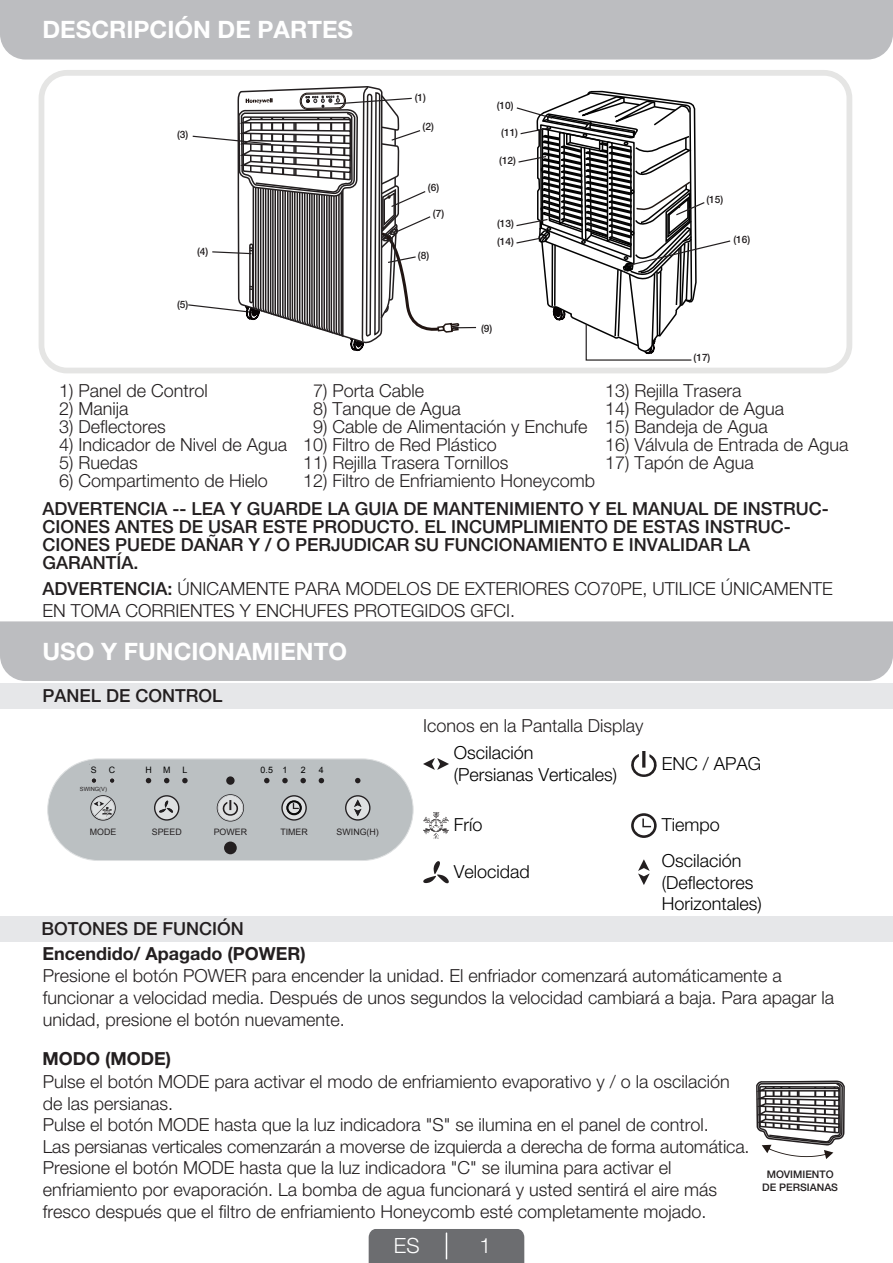
<style>
.page{position:relative;width:893px;height:1263px;background:#fff}
.page>*{position:absolute;margin:0;border:0;box-sizing:border-box;transform-origin:0 0}
.t1{font:700 24px "Helvetica Neue LT Std";color:#fff}
.t2{font:300 21px "Helvetica Neue LT Pro";color:#fff}
.t3{font:300 18px/21.6px "Helvetica Neue LT Pro";color:#231f20}
.t4{font:500 18px/18px "Helvetica Neue LT Pro";color:#231f20}
.t5{font:300 18px/21.6px "Helvetica Neue LT Pro";color:#000}
.t6{font:700 18px "Helvetica Neue LT Pro";color:#231f20}
.t7{font:500 10.5px/12.6px "Helvetica Neue LT Pro";color:#231f20;text-align:center}
.t8{font:500 10.2px "Helvetica Neue LT Pro";color:#231f20}
.t9{font:8.7px "Arial";color:#231f20}
.t10{font:8.7px "Arial";color:#030303}
.t11{font:5.7px "Arial";color:#231f20}
.s1{font-weight:500}
</style>
<div class="page">
<div style="left:0;top:0;width:893px;height:60px;background:#bcbdc0"></div>
<div style="left:39px;top:70px;width:813px;height:303px;border:6px solid #e5e5e4;border-radius:26px"></div>
<svg style="left:515px;top:93px;width:217px;height:279px"></svg>
<div style="left:0;top:621px;width:893px;height:60px;background:#bcbdc0"></div>
<div style="left:0;top:683px;width:893px;height:26px;background:#e6e7e9"></div>
<div style="left:0;top:916px;width:893px;height:25px;background:#e6e7e9"></div>
<svg style="left:638px;top:859px;width:12px;height:26px"></svg>
<svg style="left:631px;top:813px;width:26px;height:25px"></svg>
<svg style="left:631px;top:751px;width:26px;height:26px"></svg>
<svg style="left:756px;top:1080px;width:89px;height:79px"></svg>
<div style="left:369px;top:1229px;width:155px;height:34px;background:#6c6d70"></div>
<svg style="left:47px;top:0;width:429px;height:942px"></svg>
<h1 class="t1" style="left:43px;top:15px;width:312px">DESCRIPCIÓN DE PARTES</h1>
<p class="t8" style="left:177px;top:128px;width:13px">(3)</p>
<p class="t8" style="left:197px;top:245px;width:13px">(4)</p>
<p class="t8" style="left:177px;top:298px;width:13px">(5)</p>
<p class="t8" style="left:415px;top:91px;width:13px">(1)</p>
<p class="t8" style="left:423px;top:120px;width:13px">(2)</p>
<p class="t8" style="left:428px;top:182px;width:13px">(6)</p>
<p class="t8" style="left:433px;top:207px;width:13px">(7)</p>
<p class="t8" style="left:418px;top:249px;width:13px">(8)</p>
<p class="t8" style="left:497px;top:99px;width:18px">(10)</p>
<p class="t8" style="left:501px;top:126px;width:18px">(11)</p>
<p class="t8" style="left:499px;top:154px;width:18px">(12)</p>
<p class="t8" style="left:497px;top:218px;width:18px">(13)</p>
<p class="t8" style="left:706px;top:193px;width:18px">(15)</p>
<p class="t8" style="left:497px;top:235px;width:18px">(14)</p>
<p class="t8" style="left:733px;top:234px;width:18px">(16)</p>
<p class="t8" style="left:481px;top:322px;width:13px">(9)</p>
<p class="t8" style="left:694px;top:351px;width:18px">(17)</p>
<p class="t3" style="left:59px;top:379px;width:150px">1) Panel de Control</p>
<p class="t3" style="left:59px;top:397px;width:71px">2) Manija</p>
<p class="t3" style="left:59px;top:415px;width:108px">3) Deflectores</p>
<p class="t3" style="left:59px;top:433px;width:230px">4) Indicador de Nivel de Agua</p>
<p class="t3" style="left:59px;top:451px;width:80px">5) Ruedas</p>
<p class="t3" style="left:59px;top:469px;width:210px">6) Compartimento de Hielo</p>
<p class="t3" style="left:313px;top:379px;width:113px">7) Porta Cable</p>
<p class="t3" style="left:313px;top:397px;width:149px">8) Tanque de Agua</p>
<p class="t3" style="left:313px;top:415px;width:276px">9) Cable de Alimentación y Enchufe</p>
<p class="t3" style="left:303px;top:433px;width:195px">10) Filtro de Red Plástico</p>
<p class="t3" style="left:303px;top:451px;width:207px">11) Rejilla Trasera Tornillos</p>
<p class="t3" style="left:303px;top:469px;width:294px">12) Filtro de Enfriamiento Honeycomb</p>
<p class="t3" style="left:605px;top:379px;width:138px">13) Rejilla Trasera</p>
<p class="t3" style="left:605px;top:397px;width:181px">14) Regulador de Agua</p>
<p class="t3" style="left:605px;top:415px;width:164px">15) Bandeja de Agua</p>
<p class="t3" style="left:605px;top:433px;width:245px">16) Válvula de Entrada de Agua</p>
<p class="t3" style="left:605px;top:451px;width:150px">17) Tapón de Agua</p>
<p class="t4" style="left:43px;top:499px;width:788px">ADVERTENCIA -- LEA Y GUARDE LA GUIA DE MANTENIMIENTO Y EL MANUAL DE INSTRUC-CIONES ANTES DE USAR ESTE PRODUCTO. EL INCUMPLIMIENTO DE ESTAS INSTRUC-CIONES PUEDE DAÑAR Y / O PERJUDICAR SU FUNCIONAMIENTO E INVALIDAR LA GARANTÍA.</p>
<p class="t3" style="left:43px;top:577px;width:792px"><span class="s1">ADVERTENCIA:</span> ÚNICAMENTE PARA MODELOS DE EXTERIORES CO70PE, UTILICE ÚNICAMENTE<br>EN TOMA CORRIENTES Y ENCHUFES PROTEGIDOS GFCI.</p>
<h1 class="t1" style="left:43px;top:636px;width:306px">USO Y FUNCIONAMIENTO</h1>
<p class="t4" style="left:43px;top:686px;width:182px">PANEL DE CONTROL</p>
<p class="t10" style="left:91px;top:765px;width:7px">S</p>
<p class="t10" style="left:109px;top:765px;width:8px">C</p>
<p class="t10" style="left:145px;top:765px;width:8px">H</p>
<p class="t10" style="left:163px;top:765px;width:9px">M</p>
<p class="t10" style="left:182px;top:765px;width:6px">L</p>
<p class="t10" style="left:261px;top:765px;width:28px">0.5 1</p>
<p class="t10" style="left:301px;top:765px;width:6px">2</p>
<p class="t10" style="left:319px;top:765px;width:6px">4</p>
<p class="t11" style="left:80px;top:785px;width:29px">SWING(V)</p>
<p class="t9" style="left:90px;top:826px;width:28px">MODE</p>
<p class="t9" style="left:152px;top:826px;width:31px">SPEED</p>
<p class="t9" style="left:214px;top:826px;width:35px">POWER</p>
<p class="t9" style="left:280px;top:826px;width:29px">TIMER</p>
<p class="t9" style="left:337px;top:826px;width:44px">SWING(H)</p>
<p class="t4" style="left:41px;top:919px;width:204px">BOTONES DE FUNCIÓN</p>
<p class="t6" style="left:43px;top:942px;width:265px">Encendido/ Apagado (POWER)</p>
<p class="t3" style="left:423px;top:714px;width:222px">Iconos en la Pantalla Display</p>
<p class="t5" style="left:454px;top:741px;width:165px">Oscilación (Persianas Verticales)</p>
<p class="t5" style="left:454px;top:814px;width:30px">Frío</p>
<p class="t5" style="left:454px;top:860px;width:78px">Velocidad</p>
<p class="t5" style="left:662px;top:752px;width:101px">ENC / APAG</p>
<p class="t5" style="left:662px;top:807px;width:81px;line-height:35.7px">Tiempo<br>Oscilación</p>
<p class="t5" style="left:662px;top:871px;width:102px">(Deflectores<br>Horizontales)</p>
<p class="t3" style="left:43px;top:965px;width:793px">Presione el botón POWER para encender la unidad. El enfriador comenzará automáticamente a funcionar a velocidad media. Después de unos segundos la velocidad cambiará a baja. Para apagar la unidad, presione el botón nuevamente.</p>
<p class="t6" style="left:43px;top:1047px;width:130px">MODO (MODE)</p>
<p class="t3" style="left:43px;top:1070px;width:708px">Pulse el botón MODE para activar el modo de enfriamiento evaporativo y / o la oscilación de las persianas.<br>Pulse el botón MODE hasta que la luz indicadora "S" se ilumina en el panel de control.<br>Las persianas verticales comenzarán a moverse de izquierda a derecha de forma automática.<br>Presione el botón MODE hasta que la luz indicadora "C" se ilumina para activar el enfriamiento por evaporación. La bomba de agua funcionará y usted sentirá el aire más fresco después que el filtro de enfriamiento Honeycomb esté completamente mojado.</p>
<p class="t2" style="left:394px;top:1232px;width:27px">ES</p>
<p class="t2" style="left:480px;top:1232px;width:13px">1</p>
<p class="t7" style="left:762px;top:1168px;width:77px">MOVIMIENTO<br>DE PERSIANAS</p>
</div>
